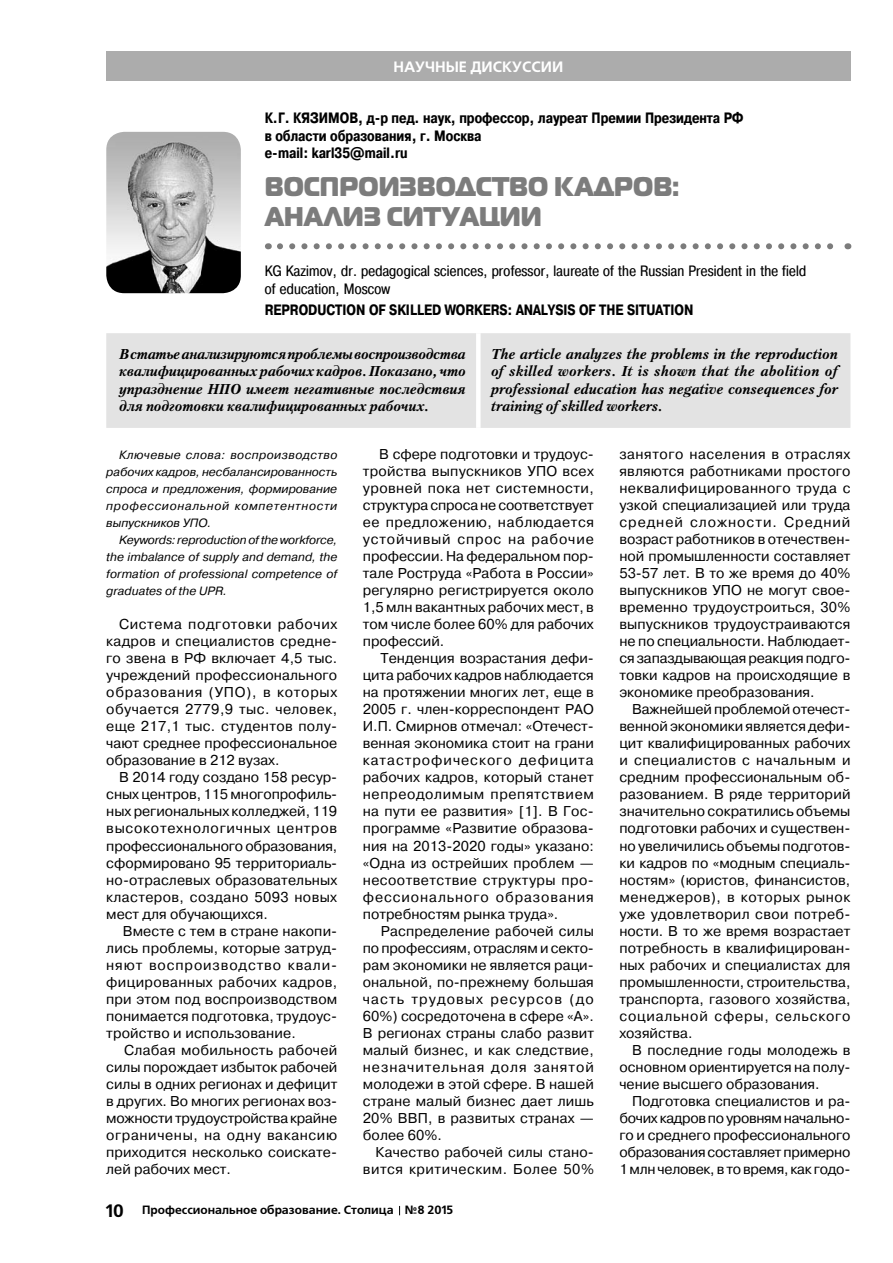
<style>
.page{position:relative;width:893px;height:1263px;background:#fff}
.page>*{position:absolute;margin:0;border:0;box-sizing:border-box;transform-origin:0 0}
.t1{font:27px/30px "Magistral Black C";color:#7c7c7c;scale:.9 1}
.t2{font:700 15px/17.2px "Pragmatica Cond C";color:#000}
.t3{font:15px/17.2px "Pragmatica Cond C";letter-spacing:.015em;color:#000;scale:1.05 1}
.t4{font:700 15px "Free Set C";color:#fff}
.t5{font:14.25px/17px "Pragmatica C";letter-spacing:.005em;color:#000;text-align:justify}
.t6{font:italic 700 14.25px/17.2px "Petersburg C";color:#000;text-align:justify}
.t7{font:italic 12px/17px "Pragmatica C";letter-spacing:.005em;color:#000;text-align:justify}
.t8{font:700 12px "Free Set C";color:#000}
.s1{font-size:18px}
</style>
<div class="page">
<div style="left:106px;top:51px;width:744px;height:30px;background:#acacac"></div>
<img style="left:106px;top:132px;width:135px;height:161px;border-radius:18px">
<div style="left:106px;top:333px;width:744px;height:95px;background:#e3e3e3"></div>
<div style="left:476px;top:333px;width:5px;height:95px;background:#fff"></div>
<svg style="left:280px;top:243px;width:553px;height:6px"></svg>
<p class="t4" style="left:393px;top:58px;width:171px">Научные дискуссии</p>
<p class="t2" style="left:265px;top:110px;width:480px">К.Г. КЯЗИМОВ , Д-Р ПЕД. НАУК, ПРОФЕССОР, ЛАУРЕАТ ПРЕМИИ ПРЕЗИДЕНТА РФ<br>В ОБЛАСТИ ОБРАЗОВАНИЯ, Г. МОСКВА<br>E-MAIL: KARL35@MAIL.RU</p>
<h1 class="t1" style="left:265px;top:170px;width:462px">Воспроизводство кадров: анализ ситуации</h1>
<p class="t3" style="left:265px;top:263px;width:517px">KG Kazimov, dr. pedagogical sciences, professor, laureate of the Russian President in the field of education, Moscow</p>
<p class="t2" style="left:265px;top:301px;width:430px">REPRODUCTION OF SKILLED WORKERS: ANALYSIS OF THE SITUATION</p>
<p class="t6" style="left:119px;top:345px;width:348px">В статье анализируются проблемы воспроизводства квалифицированных рабочих кадров. Показано, что упразднение НПО имеет негативные последствия для подготовки квалифицированных рабочих.</p>
<p class="t6" style="left:491px;top:345px;width:348px">The article analyzes the problems in the reproduction of skilled workers. It is shown that the abolition of professional education has negative consequences for training of skilled workers.</p>
<p class="t7" style="left:106px;top:447px;width:233px;text-indent:13px">Ключевые слова: воспроизводство рабочих кадров, несбалансированность спроса и предложения, формирование профессиональной компетентности выпускников УПО.</p>
<p class="t7" style="left:106px;top:532px;width:233px;text-indent:13px">Keywords: reproduction of the workforce, the imbalance of supply and demand, the formation of professional competence of graduates of the UPR.</p>
<p class="t5" style="left:106px;top:616px;width:233px;text-indent:13px">Система подготовки рабочих кадров и специалистов средне&shy;го звена в РФ включает 4,5 тыс. учреждений профессионального образования (УПО), в которых обучается 2779,9 тыс. человек, еще 217,1 тыс. студентов полу&shy;чают среднее профессиональное образование в 212 вузах.</p>
<p class="t5" style="left:106px;top:769px;width:233px;text-indent:13px">В 2014 году создано 158 ресур&shy;сных центров, 115 многопрофиль&shy;ных региональных колледжей, 119 высокотехнологичных центров профессионального образования, сформировано 95 территориаль&shy;но-отраслевых образовательных кластеров, создано 5093 новых мест для обучающихся.</p>
<p class="t5" style="left:106px;top:922px;width:233px;text-indent:16px">Вместе с тем в стране накопи&shy;лись проблемы, которые затруд&shy;няют воспроизводство квали&shy;фицированных рабочих кадров, при этом под воспроизводством понимается подготовка, трудоус&shy;тройство и использование.</p>
<p class="t5" style="left:106px;top:1041px;width:233px;text-indent:18px">Слабая мобильность рабочей силы порождает избыток рабочей силы в одних регионах и дефицит в других. Во многих регионах воз&shy;можности трудоустройства крайне ограничены, на одну вакансию приходится несколько соискате&shy;лей рабочих мест.</p>
<p class="t5" style="left:363px;top:446px;width:233px;text-indent:16px">В сфере подготовки и трудоус&shy;тройства выпускников УПО всех уровней пока нет системности, структура спроса не соответствует ее предложению, наблюдается устойчивый спрос на рабочие профессии. На федеральном пор&shy;тале Роструда «Работа в России» регулярно регистрируется около 1,5 млн вакантных рабочих мест, в том числе более 60% для рабочих профессий.</p>
<p class="t5" style="left:363px;top:650px;width:233px;text-align:left;text-indent:18px">Тенденция возрастания дефи&shy;цита рабочих кадров наблюдается на протяжении многих лет, еще в<br>2005 г. член-корреспондент РАО<br>И .П. Смирнов отмечал: «Отечест&shy;венная экономика стоит на грани катастрофического дефицита рабочих кадров, который станет непреодолимым препятствием на пути ее развития» [1]. В Гос&shy;программе «Развитие образова&shy;ния на 2013-2020 годы» указано: «Одна из острейших проблем — несоответствие структуры про&shy;фессионального образования потребностям рынка труда».</p>
<p class="t5" style="left:363px;top:922px;width:233px;text-indent:18px">Распределение рабочей силы по профессиям, отраслям и секто&shy;рам экономики не является раци&shy;ональной, по-прежнему большая часть трудовых ресурсов (до 60%) сосредоточена в сфере «А».<br>В регионах страны слабо развит малый бизнес, и как следствие, незначительная доля занятой молодежи в этой сфере. В нашей стране малый бизнес дает лишь 20% ВВП, в развитых странах — более 60%.</p>
<p class="t5" style="left:363px;top:1143px;width:233px;text-align:right">Качество рабочей силы стано&shy;вится критическим. Более 50%</p>
<p class="t8" style="left:105px;top:1203px;width:350px"><span class="s1">10</span> Профессиональное образование. Столица №8 2015</p>
<p class="t5" style="left:619px;top:446px;width:233px">занятого населения в отраслях являются работниками простого неквалифицированного труда с узкой специализацией или труда средней сложности. Средний возраст работников в отечествен&shy;ной промышленности составляет 53-57 лет. В то же время до 40% выпускников УПО не могут свое&shy;временно трудоустроиться, 30% выпускников трудоустраиваются не по специальности. Наблюдает&shy;ся запаздывающая реакция подго&shy;товки кадров на происходящие в экономике преобразования.</p>
<p class="t5" style="left:619px;top:701px;width:233px;text-indent:13px">Важнейшей проблемой отечест&shy;венной экономики является дефи&shy;цит квалифицированных рабочих и специалистов с начальным и средним профессиональным об&shy;разованием. В ряде территорий значительно сократились объемы подготовки рабочих и существен&shy;но увеличились объемы подготов&shy;ки кадров по «модным специаль&shy;ностям» (юристов, финансистов, менеджеров), в которых рынок уже удовлетворил свои потреб&shy;ности. В то же время возрастает потребность в квалифицирован&shy;ных рабочих и специалистах для промышленности, строительства, транспорта, газового хозяйства, социальной сферы, сельского хозяйства.</p>
<p class="t5" style="left:619px;top:1041px;width:233px;text-indent:13px">В последние годы молодежь в основном ориентируется на полу&shy;чение высшего образования.</p>
<p class="t5" style="left:619px;top:1092px;width:233px;text-indent:13px">Подготовка специалистов и ра&shy;бочих кадров по уровням начально&shy;го и среднего профессионального образования составляет примерно 1 млн человек, в то время, как годо-</p>
</div>
